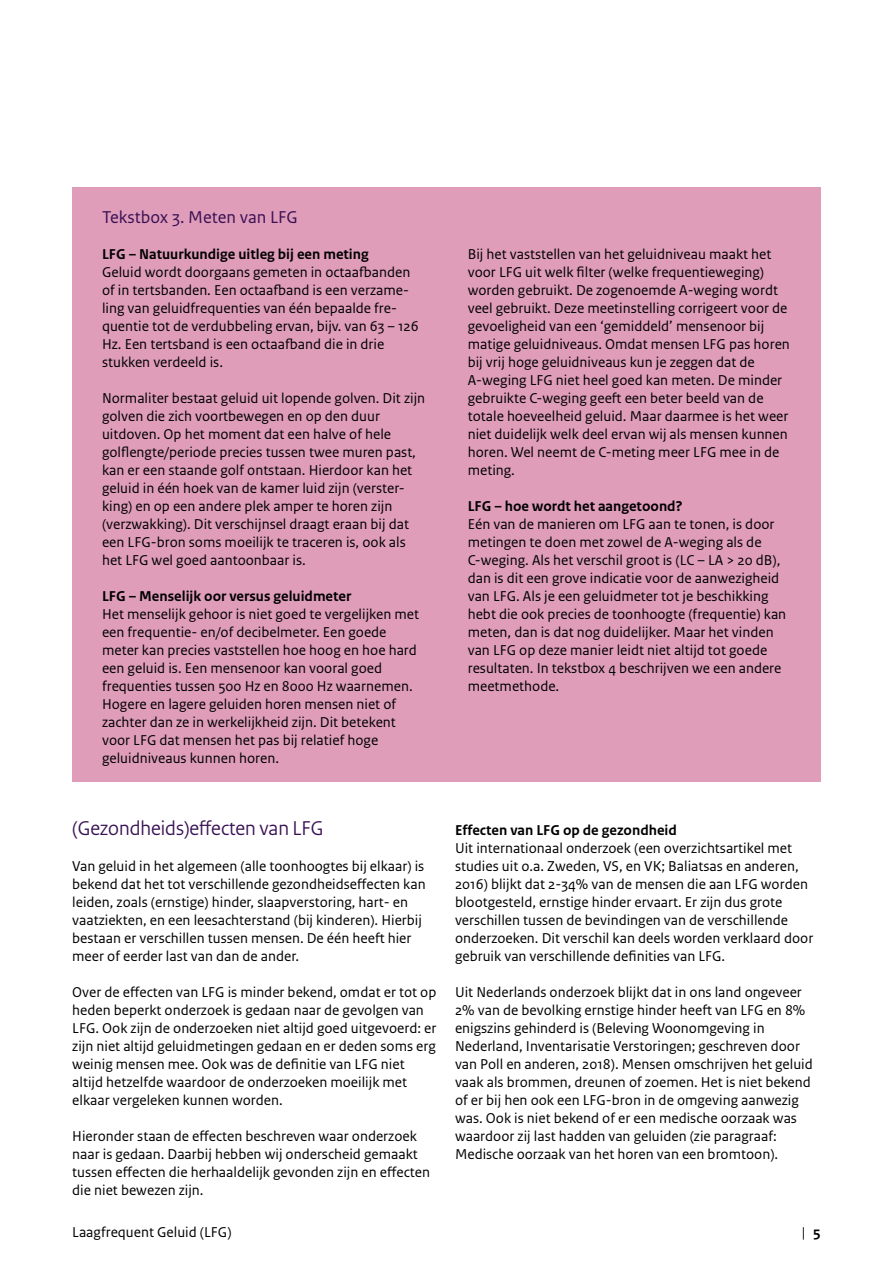
<style>
.page{position:relative;width:893px;height:1263px;background:#fff}
.page>*{position:absolute;margin:0;border:0;box-sizing:border-box;transform-origin:0 0}
._05_RIVM_Paragraafko{font:21px "Rijksoverheid Sans Heading";color:#391053}
.Textbox_KOP{font:18px "Rijksoverheid Sans Text";color:#391053}
._22_RIVM_Kader_Brood{font:15px/18px "Rijksoverheid Sans Text";color:#000}
._10_RIVM_Broodtekst{font:15px/18px "Rijksoverheid Sans Text";color:#000}
.Tussenkop_kader{font:700 15px "Rijksoverheid Sans Text";color:#000}
._08_RIVM_Tussenkop{font:700 15px "Rijksoverheid Sans Text";color:#000}
.s1{font-weight:700}
</style>
<div class="page">
<div style="left:72px;top:187px;width:749px;height:594px;background:#df9dba"></div>
<h3 class="Textbox_KOP" style="left:102px;top:207px;width:197px">Tekstbox 3. Meten van LFG</h3>
<h4 class="Tussenkop_kader" style="left:102px;top:246px;width:268px">LFG – Natuurkundige uitleg bij een meting</h4>
<p class="_22_RIVM_Kader_Brood" style="left:102px;top:263px;width:318px">Geluid wordt doorgaans gemeten in octaafbanden of in tertsbanden. Een octaafband is een verzame&shy;ling van geluidfrequenties van één bepaalde fre&shy;quentie tot de verdubbeling ervan, bijv. van 63 – 126<br>Hz. Een tertsband is een octaafband die in drie stukken verdeeld is.</p>
<p class="_22_RIVM_Kader_Brood" style="left:102px;top:389px;width:325px">Normaliter bestaat geluid uit lopende golven. Dit zijn golven die zich voortbewegen en op den duur uitdoven. Op het moment dat een halve of hele golflengte/periode precies tussen twee muren past, kan er een staande golf ontstaan. Hierdoor kan het geluid in één hoek van de kamer luid zijn (verster&shy;king) en op een andere plek amper te horen zijn (verzwakking). Dit verschijnsel draagt eraan bij dat een LFG-bron soms moeilijk te traceren is, ook als het LFG wel goed aantoonbaar is.</p>
<h4 class="Tussenkop_kader" style="left:102px;top:588px;width:251px">LFG – Menselijk oor versus geluidmeter</h4>
<p class="_22_RIVM_Kader_Brood" style="left:102px;top:605px;width:319px">Het menselijk gehoor is niet goed te vergelijken met een frequentie- en/of decibelmeter. Een goede meter kan precies vaststellen hoe hoog en hoe hard een geluid is. Een mensenoor kan vooral goed frequenties tussen 500 Hz en 8000 Hz waarnemen.<br>Hogere en lagere geluiden horen mensen niet of zachter dan ze in werkelijkheid zijn. Dit betekent</p>
<p class="_22_RIVM_Kader_Brood" style="left:102px;top:731px;width:278px">voor LFG dat mensen het pas bij relatief hoge geluidniveaus kunnen horen.</p>
<p class="_22_RIVM_Kader_Brood" style="left:468px;top:245px;width:324px">Bij het vaststellen van het geluidniveau maakt het voor LFG uit welk filter (welke frequentieweging) worden gebruikt. De zogenoemde A-weging wordt veel gebruikt. Deze meetinstelling corrigeert voor de gevoeligheid van een ‘gemiddeld’ mensenoor bij matige geluidniveaus. Omdat mensen LFG pas horen bij vrij hoge geluidniveaus kun je zeggen dat de A-weging LFG niet heel goed kan meten. De minder gebruikte C-weging geeft een beter beeld van de totale hoeveelheid geluid. Maar daarmee is het weer niet duidelijk welk deel ervan wij als mensen kunnen horen. Wel neemt de C-meting meer LFG mee in de meting.</p>
<h4 class="Tussenkop_kader" style="left:468px;top:498px;width:216px">LFG – hoe wordt het aangetoond?</h4>
<p class="_22_RIVM_Kader_Brood" style="left:468px;top:515px;width:320px">Eén van de manieren om LFG aan te tonen, is door metingen te doen met zowel de A-weging als de C-weging. Als het verschil groot is (LC – LA &gt; 20 dB), dan is dit een grove indicatie voor de aanwezigheid van LFG. Als je een geluidmeter tot je beschikking hebt die ook precies de toonhoogte (frequentie) kan meten, dan is dat nog duidelijker. Maar het vinden van LFG op deze manier leidt niet altijd tot goede resultaten. In tekstbox 4 beschrijven we een andere meetmethode.</p>
<p class="_05_RIVM_Paragraafko" style="left:72px;top:816px;width:253px">(Gezondheids)effecten van LFG</p>
<p class="_10_RIVM_Broodtekst" style="left:72px;top:857px;width:355px">Van geluid in het algemeen (alle toonhoogtes bij elkaar) is bekend dat het tot verschillende gezondheidseffecten kan leiden, zoals (ernstige) hinder, slaapverstoring, hart- en vaatziekten, en een leesachterstand (bij kinderen). Hierbij bestaan er verschillen tussen mensen. De één heeft hier meer of eerder last van dan de ander.</p>
<p class="_10_RIVM_Broodtekst" style="left:72px;top:983px;width:366px">Over de effecten van LFG is minder bekend, omdat er tot op heden beperkt onderzoek is gedaan naar de gevolgen van LFG. Ook zijn de onderzoeken niet altijd goed uitgevoerd: er zijn niet altijd geluidmetingen gedaan en er deden soms erg weinig mensen mee. Ook was de definitie van LFG niet altijd hetzelfde waardoor de onderzoeken moeilijk met elkaar vergeleken kunnen worden.</p>
<p class="_10_RIVM_Broodtekst" style="left:72px;top:1127px;width:359px">Hieronder staan de effecten beschreven waar onderzoek naar is gedaan. Daarbij hebben wij onderscheid gemaakt tussen effecten die herhaaldelijk gevonden zijn en effecten die niet bewezen zijn.</p>
<h4 class="_08_RIVM_Tussenkop" style="left:455px;top:822px;width:223px">Effecten van LFG op de gezondheid</h4>
<p class="_10_RIVM_Broodtekst" style="left:455px;top:839px;width:360px">Uit internationaal onderzoek (een overzichtsartikel met studies uit o.a. Zweden, VS, en VK; Baliatsas en anderen, 2016) blijkt dat 2-34% van de mensen die aan LFG worden blootgesteld, ernstige hinder ervaart. Er zijn dus grote verschillen tussen de bevindingen van de verschillende onderzoeken. Dit verschil kan deels worden verklaard door gebruik van verschillende definities van LFG.</p>
<p class="_10_RIVM_Broodtekst" style="left:455px;top:983px;width:359px">Uit Nederlands onderzoek blijkt dat in ons land ongeveer 2% van de bevolking ernstige hinder heeft van LFG en 8% enigszins gehinderd is (Beleving Woonomgeving in Nederland, Inventarisatie Verstoringen; geschreven door van Poll en anderen, 2018). Mensen omschrijven het geluid vaak als brommen, dreunen of zoemen. Het is niet bekend of er bij hen ook een LFG-bron in de omgeving aanwezig was. Ook is niet bekend of er een medische oorzaak was waardoor zij last hadden van geluiden (zie paragraaf:<br>Medische oorzaak van het horen van een bromtoon).</p>
<p class="_22_RIVM_Kader_Brood" style="left:72px;top:1223px;width:161px">Laagfrequent Geluid (LFG)</p>
<p class="_22_RIVM_Kader_Brood" style="left:802px;top:1223px;width:20px">| <span class="s1">5</span></p>
</div>
